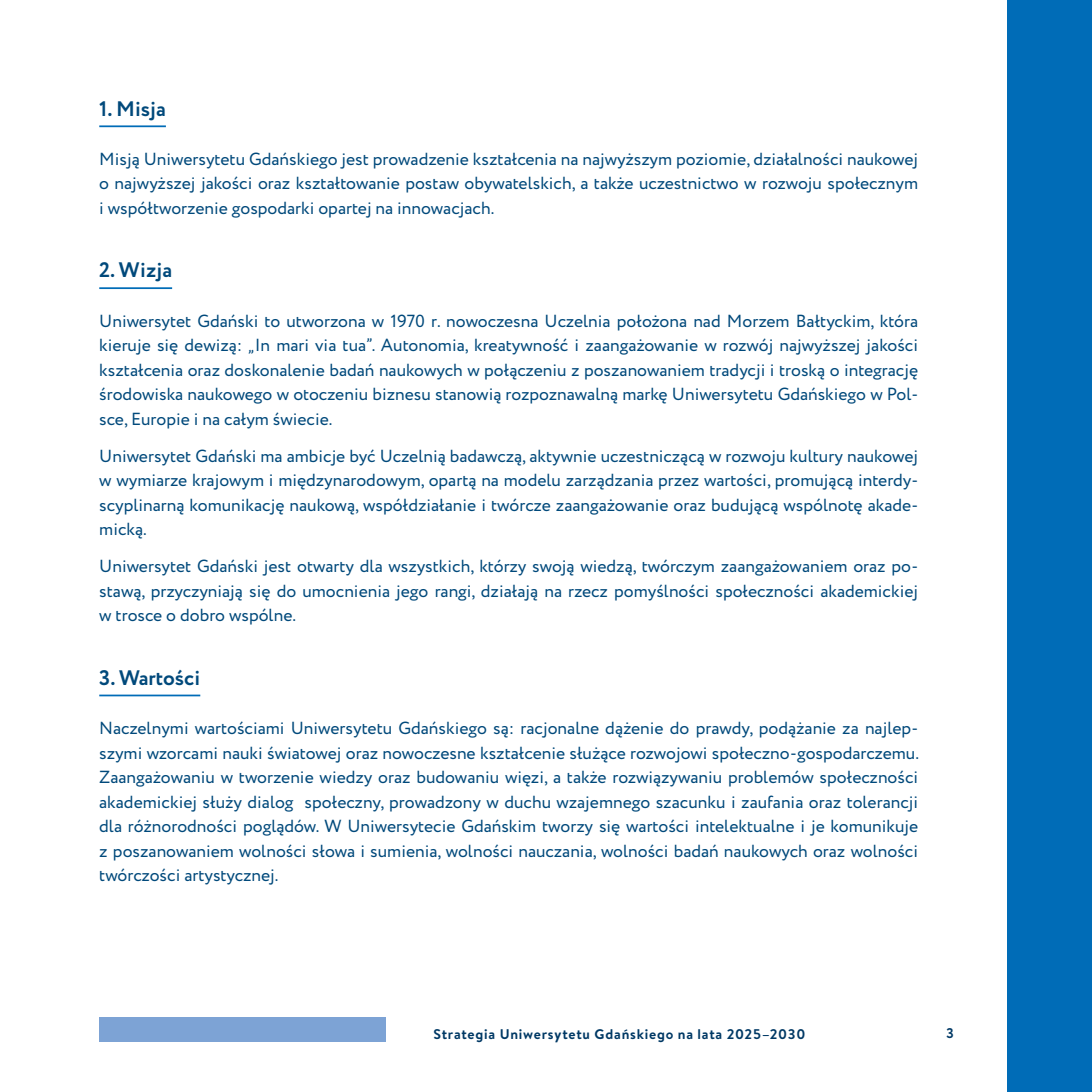
<style>
.page{position:relative;width:1092px;height:1092px;background:#fff}
.page>*{position:absolute;margin:0;border:0;box-sizing:border-box;transform-origin:0 0}
.t1{font:700 21px "Circe";color:#00497b}
.t2{font:17.5px/24.5px "Circe";color:#00497b;text-align:justify}
.t3{font:700 14px "Brandon Text";letter-spacing:.055em;color:#003965}
.t4{font:700 14px "Circe";color:#003965}
</style>
<div class="page">
<div style="left:1007px;top:0;width:84px;height:1091px;background:#006cb7"></div>
<div style="left:99px;top:1017px;width:286px;height:25px;background:#7da3d5"></div>
<hr style="left:99px;top:125px;width:67px;height:2px;background:#006cb7">
<hr style="left:99px;top:287px;width:73px;height:2px;background:#006cb7">
<hr style="left:99px;top:694px;width:101px;height:2px;background:#006cb7">
<p class="t1" style="left:99px;top:94px;width:68px">1. Misja</p>
<p class="t2" style="left:99px;top:147px;width:820px">Misją Uniwersytetu Gdańskiego jest prowadzenie kształcenia na najwyższym poziomie, działalności naukowej o najwyższej jakości oraz kształtowanie postaw obywatelskich, a także uczestnictwo w rozwoju społecznym i współtworzenie gospodarki opartej na innowacjach.</p>
<p class="t1" style="left:99px;top:256px;width:74px">2. Wizja</p>
<p class="t2" style="left:99px;top:309px;width:820px">Uniwersytet Gdański to utworzona w 1970 r. nowoczesna Uczelnia położona nad Morzem Bałtyckim, która kieruje się dewizą: „In mari via tua”. Autonomia, kreatywność i zaangażowanie w rozwój najwyższej jakości kształcenia oraz doskonalenie badań naukowych w połączeniu z poszanowaniem tradycji i troską o integrację środowiska naukowego w otoczeniu biznesu stanowią rozpoznawalną markę Uniwersytetu Gdańskiego w Pol&shy;sce, Europie i na całym świecie.</p>
<p class="t2" style="left:99px;top:444px;width:820px">Uniwersytet Gdański ma ambicje być Uczelnią badawczą, aktywnie uczestniczącą w rozwoju kultury naukowej w wymiarze krajowym i międzynarodowym, opartą na modelu zarządzania przez wartości, promującą interdy&shy;scyplinarną komunikację naukową, współdziałanie i twórcze zaangażowanie oraz budującą wspólnotę akade&shy;micką.</p>
<p class="t2" style="left:99px;top:554px;width:820px">Uniwersytet Gdański jest otwarty dla wszystkich, którzy swoją wiedzą, twórczym zaangażowaniem oraz po&shy;stawą, przyczyniają się do umocnienia jego rangi, działają na rzecz pomyślności społeczności akademickiej w trosce o dobro wspólne.</p>
<p class="t1" style="left:99px;top:663px;width:102px">3. Wartości</p>
<p class="t2" style="left:99px;top:716px;width:821px">Naczelnymi wartościami Uniwersytetu Gdańskiego są: racjonalne dążenie do prawdy, podążanie za najlep&shy;szymi wzorcami nauki światowej oraz nowoczesne kształcenie służące rozwojowi społeczno-gospodarczemu.<br>Zaangażowaniu w tworzenie wiedzy oraz budowaniu więzi, a także rozwiązywaniu problemów społeczności akademickiej służy dialog społeczny, prowadzony w duchu wzajemnego szacunku i zaufania oraz tolerancji dla różnorodności poglądów. W Uniwersytecie Gdańskim tworzy się wartości intelektualne i je komunikuje z poszanowaniem wolności słowa i sumienia, wolności nauczania, wolności badań naukowych oraz wolności twórczości artystycznej.</p>
<p class="t3" style="left:433px;top:1024px;width:373px">Strategia Uniwersytetu Gdańskiego na lata 2025–2030</p>
<p class="t4" style="left:946px;top:1023px;width:9px">3</p>
</div>
